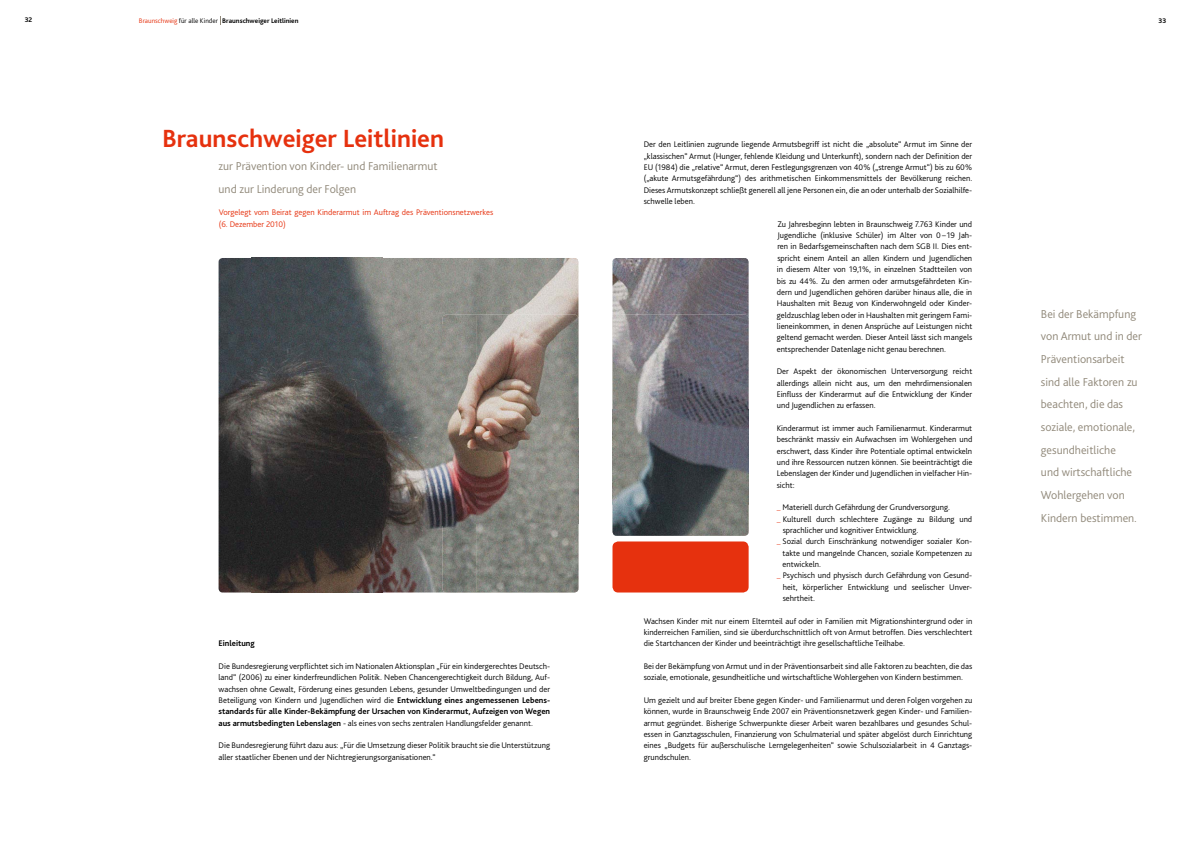
<style>
.page{position:relative;width:1191px;height:842px;background:#fff}
.page>*{position:absolute;margin:0;border:0;box-sizing:border-box;transform-origin:0 0}
.t1{font:700 26px "Bliss Pro";color:#e6310e}
.t2{font:300 12px/22.7px "Bliss Pro";color:#908879}
.t3{font:300 8.5px/11.3px "Bliss Pro";color:#000;text-align:justify}
.t4{font:300 8.5px/11.3px "Bliss Pro";color:#e6310e}
.t5{font:700 8.5px "Bliss Pro";color:#000}
.t6{font:700 7px "Bliss Pro";color:#000}
.s1{font-weight:300;color:#e6310e}
.s2{font-weight:300}
.s3{font-weight:700}
.s4{color:#e6310e}
</style>
<div class="page">
<img style="left:612px;top:258px;width:136px;height:57px">
<img style="left:612px;top:315px;width:136px;height:221px">
<img style="left:382px;top:258px;width:196px;height:67px">
<img style="left:219px;top:258px;width:163px;height:334px">
<img style="left:382px;top:325px;width:60px;height:200px">
<img style="left:382px;top:525px;width:60px;height:67px">
<img style="left:442px;top:315px;width:136px;height:277px">
<div style="left:612px;top:541px;width:136px;height:51px;background:#e6310e;border-radius:6px"></div>
<p class="t6" style="left:25px;top:16px;width:9px">32</p>
<p class="t6" style="left:139px;top:16px;width:161px"><span class="s1">Braunschweig</span> <span class="s2">für alle Kinder</span> Braunschweiger Leitlinien</p>
<p class="t6" style="left:1158px;top:16px;width:9px">33</p>
<h1 class="t1" style="left:162px;top:123px;width:283px">Braunschweiger Leitlinien</h1>
<h2 class="t2" style="left:219px;top:155px;width:220px">zur Prävention von Kinder- und Familienarmut und zur Linderung der Folgen</h2>
<p class="t4" style="left:219px;top:207px;width:276px">Vorgelegt vom Beirat gegen Kinderarmut im Auftrag des Präventionsnetzwerkes (6. Dezember 2010)</p>
<p class="t5" style="left:219px;top:638px;width:38px">Einleitung</p>
<p class="t3" style="left:219px;top:660px;width:333px">Die Bundesregierung verpflichtet sich im Nationalen Aktionsplan „Für ein kindergerechtes Deutsch&shy;land“ (2006) zu einer kinderfreundlichen Politik. Neben Chancengerechtigkeit durch Bildung, Auf&shy;wachsen ohne Gewalt, Förderung eines gesunden Lebens, gesunder Umweltbedingungen und der Beteiligung von Kindern und Jugendlichen wird die <span class="s3">Entwicklung eines angemessenen Lebens&shy;standards für alle Kinder-Bekämpfung der Ursachen von Kinderarmut, Aufzeigen von Wegen aus armutsbedingten Lebenslagen</span> - als eines von sechs zentralen Handlungsfelder genannt.</p>
<p class="t3" style="left:219px;top:740px;width:333px">Die Bundesregierung führt dazu aus: „Für die Umsetzung dieser Politik braucht sie die Unterstützung aller staatlicher Ebenen und der Nichtregierungsorganisationen.“</p>
<p class="t3" style="left:643px;top:139px;width:330px">Der den Leitlinien zugrunde liegende Armutsbegriff ist nicht die „absolute“ Armut im Sinne der „klassischen“ Armut (Hunger, fehlende Kleidung und Unterkunft), sondern nach der Definition der EU (1984) die „relative“ Armut, deren Festlegungsgrenzen von 40 % („strenge Armut“) bis zu 60 % („akute Armutsgefährdung“) des arithmetischen Einkommensmittels der Bevölkerung reichen.<br>Dieses Armutskonzept schließt generell all jene Personen ein, die an oder unterhalb der Sozialhilfe&shy;schwelle leben.</p>
<p class="t3" style="left:776px;top:218px;width:197px">Zu Jahresbeginn lebten in Braunschweig 7.763 Kinder und Jugendliche (inklusive Schüler) im Alter von 0 – 19 Jah&shy;ren in Bedarfsgemeinschaften nach dem SGB II. Dies ent&shy;spricht einem Anteil an allen Kindern und Jugendlichen in diesem Alter von 19,1 %, in einzelnen Stadtteilen von bis zu 44 %. Zu den armen oder armutsgefährdeten Kin&shy;dern und Jugendlichen gehören darüber hinaus alle, die in Haushalten mit Bezug von Kinderwohngeld oder Kinder&shy;geldzuschlag leben oder in Haushalten mit geringem Fami&shy;lieneinkommen, in denen Ansprüche auf Leistungen nicht geltend gemacht werden. Dieser Anteil lässt sich mangels entsprechender Datenlage nicht genau berechnen.</p>
<p class="t3" style="left:776px;top:366px;width:197px">Der Aspekt der ökonomischen Unterversorgung reicht allerdings allein nicht aus, um den mehrdimensionalen Einfluss der Kinderarmut auf die Entwicklung der Kinder und Jugendlichen zu erfassen.</p>
<p class="t3" style="left:776px;top:422px;width:197px">Kinderarmut ist immer auch Familienarmut. Kinderarmut beschränkt massiv ein Aufwachsen im Wohlergehen und erschwert, dass Kinder ihre Potentiale optimal entwickeln und ihre Ressourcen nutzen können. Sie beeinträchtigt die Lebenslagen der Kinder und Jugendlichen in vielfacher Hin&shy;sicht:</p>
<p class="t3" style="left:776px;top:502px;width:175px"><span class="s4">_</span> Materiell durch Gefährdung der Grundversorgung.</p>
<p class="t3" style="left:777px;top:513px;width:197px"><span class="s4">_</span> Kulturell durch schlechtere Zugänge zu Bildung und</p>
<p class="t3" style="left:782px;top:524px;width:137px">sprachlicher und kognitiver Entwicklung.</p>
<p class="t3" style="left:777px;top:536px;width:197px"><span class="s4">_</span> Sozial durch Einschränkung notwendiger sozialer Kon-</p>
<p class="t3" style="left:782px;top:547px;width:191px">takte und mangelnde Chancen, soziale Kompetenzen zu</p>
<p class="t3" style="left:782px;top:558px;width:40px">entwickeln.</p>
<p class="t3" style="left:777px;top:570px;width:197px"><span class="s4">_</span> Psychisch und physisch durch Gefährdung von Gesund-</p>
<p class="t3" style="left:782px;top:581px;width:191px">heit, körperlicher Entwicklung und seelischer Unver-</p>
<p class="t3" style="left:782px;top:592px;width:34px">sehrtheit.</p>
<p class="t3" style="left:643px;top:615px;width:330px">Wachsen Kinder mit nur einem Elternteil auf oder in Familien mit Migrationshintergrund oder in kinderreichen Familien, sind sie überdurchschnittlich oft von Armut betroffen. Dies verschlechtert die Startchancen der Kinder und beeinträchtigt ihre gesellschaftliche Teilhabe.</p>
<p class="t3" style="left:643px;top:661px;width:330px">Bei der Bekämpfung von Armut und in der Präventionsarbeit sind alle Faktoren zu beachten, die das soziale, emotionale, gesundheitliche und wirtschaftliche Wohlergehen von Kindern bestimmen.</p>
<p class="t3" style="left:643px;top:695px;width:330px">Um gezielt und auf breiter Ebene gegen Kinder- und Familienarmut und deren Folgen vorgehen zu können, wurde in Braunschweig Ende 2007 ein Präventionsnetzwerk gegen Kinder- und Familien&shy;armut gegründet. Bisherige Schwerpunkte dieser Arbeit waren bezahlbares und gesundes Schul&shy;essen in Ganztagsschulen, Finanzierung von Schulmaterial und später abgelöst durch Einrichtung eines „Budgets für außerschulische Lerngelegenheiten“ sowie Schulsozialarbeit in 4 Ganztags&shy;grundschulen.</p>
<h2 class="t2" style="left:1041px;top:302px;width:102px">Bei der Bekämpfung von Armut und in der<br>Präventions arbeit sind alle Faktoren zu beachten, die das soziale, emotionale, gesundheitliche<br>und wirtschaftliche<br>Wohlergehen von<br>Kindern bestimmen.</h2>
</div>
